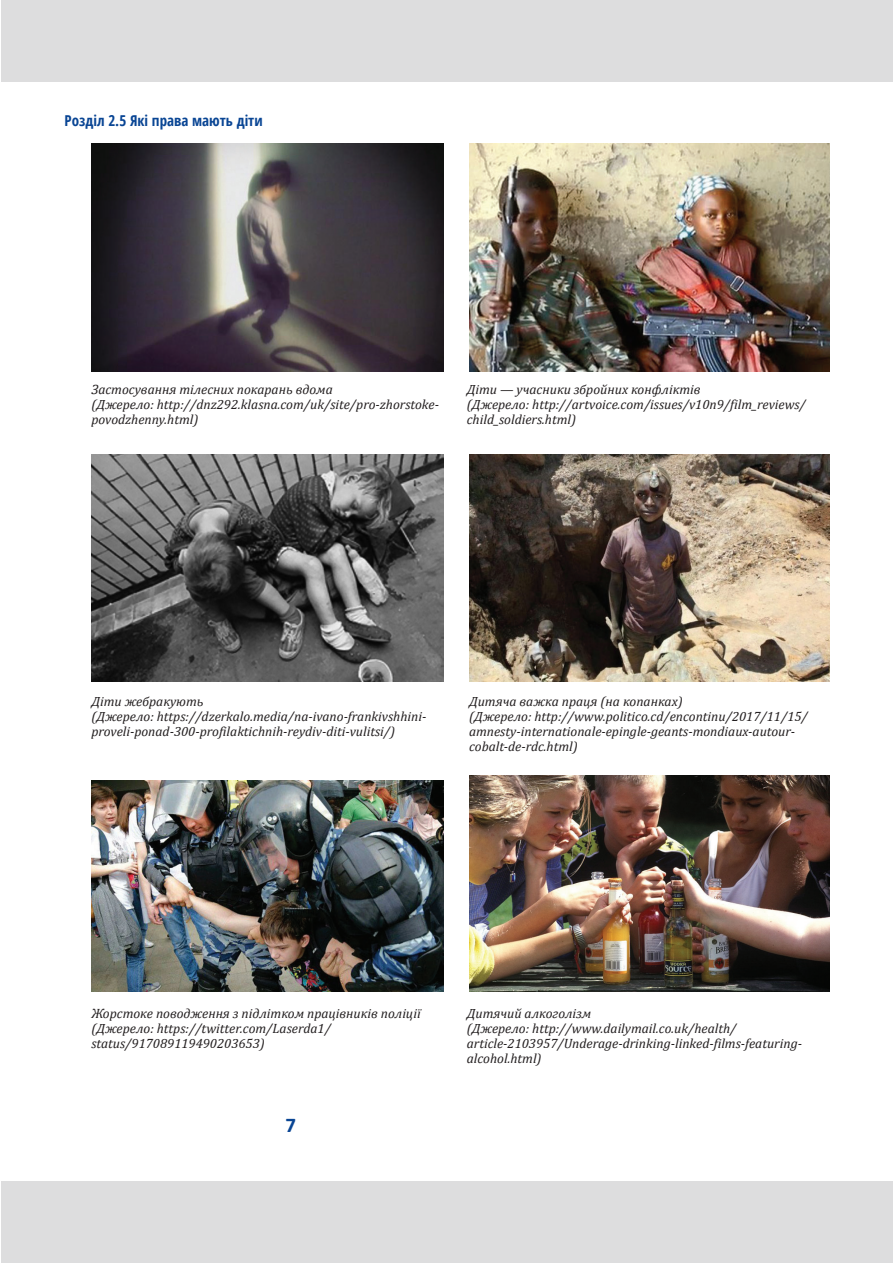
<style>
.page{position:relative;width:893px;height:1263px;background:#fff}
.page>*{position:absolute;margin:0;border:0;box-sizing:border-box;transform-origin:0 0}
.t1{font:700 21px "Calibri";color:#094594}
.t2{font:700 condensed 15px "Open Sans";color:#094594}
.Підпис_до_фото{font:italic 13.5px/15px "Cambria";color:#231f20}
</style>
<div class="page">
<div style="left:1px;top:0;width:892px;height:82px;background:#ddddde"></div>
<div style="left:1px;top:1181px;width:892px;height:81px;background:#ddddde"></div>
<img style="left:91px;top:780px;width:352px;height:211px">
<img style="left:469px;top:144px;width:360px;height:227px">
<img style="left:91px;top:144px;width:352px;height:227px">
<img style="left:469px;top:454px;width:360px;height:228px">
<img style="left:91px;top:454px;width:352px;height:228px">
<img style="left:469px;top:776px;width:360px;height:215px">
<p class="t2" style="left:65px;top:110px;width:200px">Розділ 2.5 Які права мають діти</p>
<p class="Підпис_до_фото" style="left:91px;top:382px;width:348px">Застосування тілесних покарань вдома<br>(Джерело: http://dnz292.klasna.com/uk/site/pro-zhorstoke&shy;povodzhenny.html)</p>
<p class="Підпис_до_фото" style="left:467px;top:382px;width:341px">Діти — учасники збройних конфліктів<br>(Джерело: http://artvoice.com/issues/v10n9/film_reviews/ child_soldiers.html)</p>
<p class="Підпис_до_фото" style="left:91px;top:694px;width:335px">Діти жебракують<br>(Джерело: https://dzerkalo.media/na-ivano-frankivshhini&shy;proveli-ponad-300-profilaktichnih-reydiv-diti-vulitsi/)</p>
<p class="Підпис_до_фото" style="left:469px;top:694px;width:340px">Дитяча важка праця (на копанках)<br>(Джерело: http://www.politico.cd/encontinu/2017/11/15/ amnesty-internationale-epingle-geants-mondiaux-autour&shy;cobalt-de-rdc.html)</p>
<p class="Підпис_до_фото" style="left:91px;top:1005px;width:331px">Жорстоке поводження з підлітком працівників поліції (Джерело: https://twitter.com/Laserda1/ status/917089119490203653)</p>
<h1 class="t1" style="left:286px;top:1110px;width:12px">7</h1>
<p class="Підпис_до_фото" style="left:467px;top:1005px;width:335px">Дитячий алкоголізм<br>(Джерело: http://www.dailymail.co.uk/health/ article-2103957/Underage-drinking-linked-films-featuring&shy;alcohol.html)</p>
</div>
